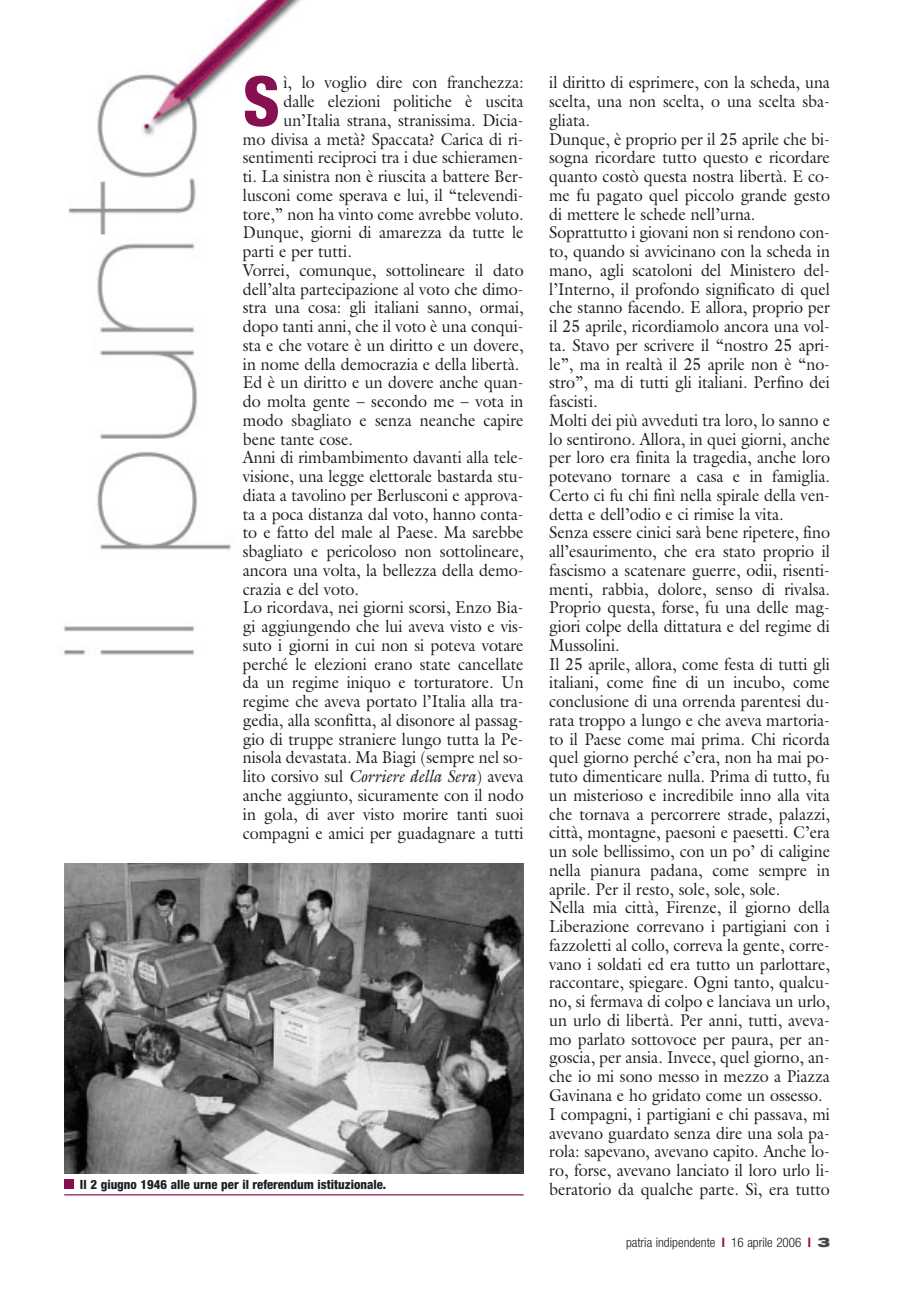
<style>
.page{position:relative;width:899px;height:1296px;background:#fff}
.page>*{position:absolute;margin:0;border:0;box-sizing:border-box;transform-origin:0 0}
.t1{font:800 condensed 69px "Helvetica Neue";color:#880f50}
.t2{font:17.25px/18.8px "Galliard";letter-spacing:-.005em;color:#1c1f20;scale:.93 1}
.t3{font:300 condensed 13.2px "Helvetica Neue";color:#1c1f20}
.t4{font:800 condensed 12.75px "Helvetica Neue";color:#1c1f20}
.s1{font-style:italic}
.s2{font-weight:700;color:#880f50}
.s3{font-weight:900;font-stretch:expanded;color:#47494a}
</style>
<div class="page">
<img style="left:63px;top:0;width:238px;height:655px">
<img style="left:64px;top:863px;width:459px;height:311px">
<hr style="left:64px;top:1194px;width:459px;height:1px;background:#880f50">
<div style="left:64px;top:1180px;width:9px;height:9px;background:#880f50"></div>
<h1 class="t1" style="left:243px;top:77px;width:39px">S</h1>
<p class="t2" style="left:283px;top:75px;width:260px">ì, lo voglio dire con franchezza:</p>
<p class="t2" style="left:283px;top:94px;width:260px">dalle elezioni politiche è uscita</p>
<p class="t2" style="left:283px;top:112px;width:260px">un’Italia strana, stranissima. Dicia-</p>
<p class="t2" style="left:243px;top:131px;width:303px">mo divisa a metà? Spaccata? Carica di ri-</p>
<p class="t2" style="left:243px;top:150px;width:303px">sentimenti reciproci tra i due schieramen-</p>
<p class="t2" style="left:243px;top:169px;width:303px">ti. La sinistra non è riuscita a battere Ber-</p>
<p class="t2" style="left:243px;top:187px;width:303px">lusconi come sperava e lui, il “televendi-</p>
<p class="t2" style="left:243px;top:206px;width:303px">tore,” non ha vinto come avrebbe voluto.</p>
<p class="t2" style="left:243px;top:225px;width:303px">Dunque, giorni di amarezza da tutte le</p>
<p class="t2" style="left:243px;top:244px;width:119px">parti e per tutti.</p>
<p class="t2" style="left:243px;top:262px;width:303px">Vorrei, comunque, sottolineare il dato</p>
<p class="t2" style="left:243px;top:281px;width:303px">dell’alta partecipazione al voto che dimo-</p>
<p class="t2" style="left:243px;top:300px;width:303px">stra una cosa: gli italiani sanno, ormai,</p>
<p class="t2" style="left:243px;top:319px;width:303px">dopo tanti anni, che il voto è una conqui-</p>
<p class="t2" style="left:243px;top:337px;width:303px">sta e che votare è un diritto e un dovere,</p>
<p class="t2" style="left:243px;top:356px;width:299px">in nome della democrazia e della libertà.</p>
<p class="t2" style="left:243px;top:375px;width:303px">Ed è un diritto e un dovere anche quan-</p>
<p class="t2" style="left:243px;top:394px;width:303px">do molta gente – secondo me – vota in</p>
<p class="t2" style="left:243px;top:412px;width:303px">modo sbagliato e senza neanche capire</p>
<p class="t2" style="left:243px;top:431px;width:120px">bene tante cose.</p>
<p class="t2" style="left:243px;top:450px;width:303px">Anni di rimbambimento davanti alla tele-</p>
<p class="t2" style="left:243px;top:469px;width:303px">visione, una legge elettorale bastarda stu-</p>
<p class="t2" style="left:243px;top:487px;width:303px">diata a tavolino per Berlusconi e approva-</p>
<p class="t2" style="left:243px;top:506px;width:303px">ta a poca distanza dal voto, hanno conta-</p>
<p class="t2" style="left:243px;top:525px;width:303px">to e fatto del male al Paese. Ma sarebbe</p>
<p class="t2" style="left:243px;top:544px;width:303px">sbagliato e pericoloso non sottolineare,</p>
<p class="t2" style="left:243px;top:562px;width:303px">ancora una volta, la bellezza della demo-</p>
<p class="t2" style="left:243px;top:581px;width:126px">crazia e del voto.</p>
<p class="t2" style="left:243px;top:600px;width:303px">Lo ricordava, nei giorni scorsi, Enzo Bia-</p>
<p class="t2" style="left:243px;top:619px;width:303px">gi aggiungendo che lui aveva visto e vis-</p>
<p class="t2" style="left:243px;top:637px;width:303px">suto i giorni in cui non si poteva votare</p>
<p class="t2" style="left:243px;top:656px;width:303px">perché le elezioni erano state cancellate</p>
<p class="t2" style="left:243px;top:675px;width:303px">da un regime iniquo e torturatore. Un</p>
<p class="t2" style="left:243px;top:694px;width:303px">regime che aveva portato l’Italia alla tra-</p>
<p class="t2" style="left:243px;top:712px;width:303px">gedia, alla sconfitta, al disonore al passag-</p>
<p class="t2" style="left:243px;top:731px;width:303px">gio di truppe straniere lungo tutta la Pe-</p>
<p class="t2" style="left:243px;top:750px;width:303px">nisola devastata. Ma Biagi (sempre nel so-</p>
<p class="t2" style="left:243px;top:769px;width:303px">lito corsivo sul <span class="s1">Corriere della Sera</span>) aveva</p>
<p class="t2" style="left:243px;top:788px;width:303px">anche aggiunto, sicuramente con il nodo</p>
<p class="t2" style="left:243px;top:806px;width:303px">in gola, di aver visto morire tanti suoi</p>
<p class="t2" style="left:243px;top:825px;width:303px">compagni e amici per guadagnare a tutti</p>
<p class="t4" style="left:80px;top:1180px;width:307px">Il 2 giugno 1946 alle urne per il referendum istituzionale.</p>
<p class="t2" style="left:549px;top:75px;width:303px">il diritto di esprimere, con la scheda, una scelta, una non scelta, o una scelta sba&shy;gliata.<br>Dunque, è proprio per il 25 aprile che bi&shy;sogna ricordare tutto questo e ricordare quanto costò questa nostra libertà. E co&shy;me fu pagato quel piccolo grande gesto di mettere le schede nell’urna.<br>Soprattutto i giovani non si rendono con&shy;to, quando si avvicinano con la scheda in mano, agli scatoloni del Ministero del&shy;l’Interno, il profondo significato di quel che stanno facendo. E allora, proprio per il 25 aprile, ricordiamolo ancora una vol&shy;ta. Stavo per scrivere il “nostro 25 apri&shy;le”, ma in realtà il 25 aprile non è “no&shy;stro”, ma di tutti gli italiani. Perfino dei fascisti.<br>Molti dei più avveduti tra loro, lo sanno e lo sentirono. Allora, in quei giorni, anche per loro era finita la tragedia, anche loro potevano tornare a casa e in famiglia.<br>Certo ci fu chi finì nella spirale della ven&shy;detta e dell’odio e ci rimise la vita.<br>Senza essere cinici sarà bene ripetere, fino all’esaurimento, che era stato proprio il fascismo a scatenare guerre, odii, risenti&shy;menti, rabbia, dolore, senso di rivalsa.<br>Proprio questa, forse, fu una delle mag&shy;giori colpe della dittatura e del regime di Mussolini.<br>Il 25 aprile, allora, come festa di tutti gli italiani, come fine di un incubo, come conclusione di una orrenda parentesi du&shy;rata troppo a lungo e che aveva martoria&shy;to il Paese come mai prima. Chi ricorda quel giorno perché c’era, non ha mai po&shy;tuto dimenticare nulla. Prima di tutto, fu un misterioso e incredibile inno alla vita che tornava a percorrere strade, palazzi, città, montagne, paesoni e paesetti. C’era un sole bellissimo, con un po’ di caligine nella pianura padana, come sempre in aprile. Per il resto, sole, sole, sole.<br>Nella mia città, Firenze, il giorno della Liberazione correvano i partigiani con i fazzoletti al collo, correva la gente, corre&shy;vano i soldati ed era tutto un parlottare, raccontare, spiegare. Ogni tanto, qualcu&shy;no, si fermava di colpo e lanciava un urlo, un urlo di libertà. Per anni, tutti, aveva&shy;mo parlato sottovoce per paura, per an&shy;goscia, per ansia. Invece, quel giorno, an&shy;che io mi sono messo in mezzo a Piazza Gavinana e ho gridato come un ossesso.<br>I compagni, i partigiani e chi passava, mi avevano guardato senza dire una sola pa&shy;rola: sapevano, avevano capito. Anche lo&shy;ro, forse, avevano lanciato il loro urlo li&shy;beratorio da qualche parte. Sì, era tutto</p>
<p class="t3" style="left:626px;top:1238px;width:205px">patria indipendente <span class="s2">l</span> 16 aprile 2006 <span class="s2">l</span> <span class="s3">3</span></p>
</div>
